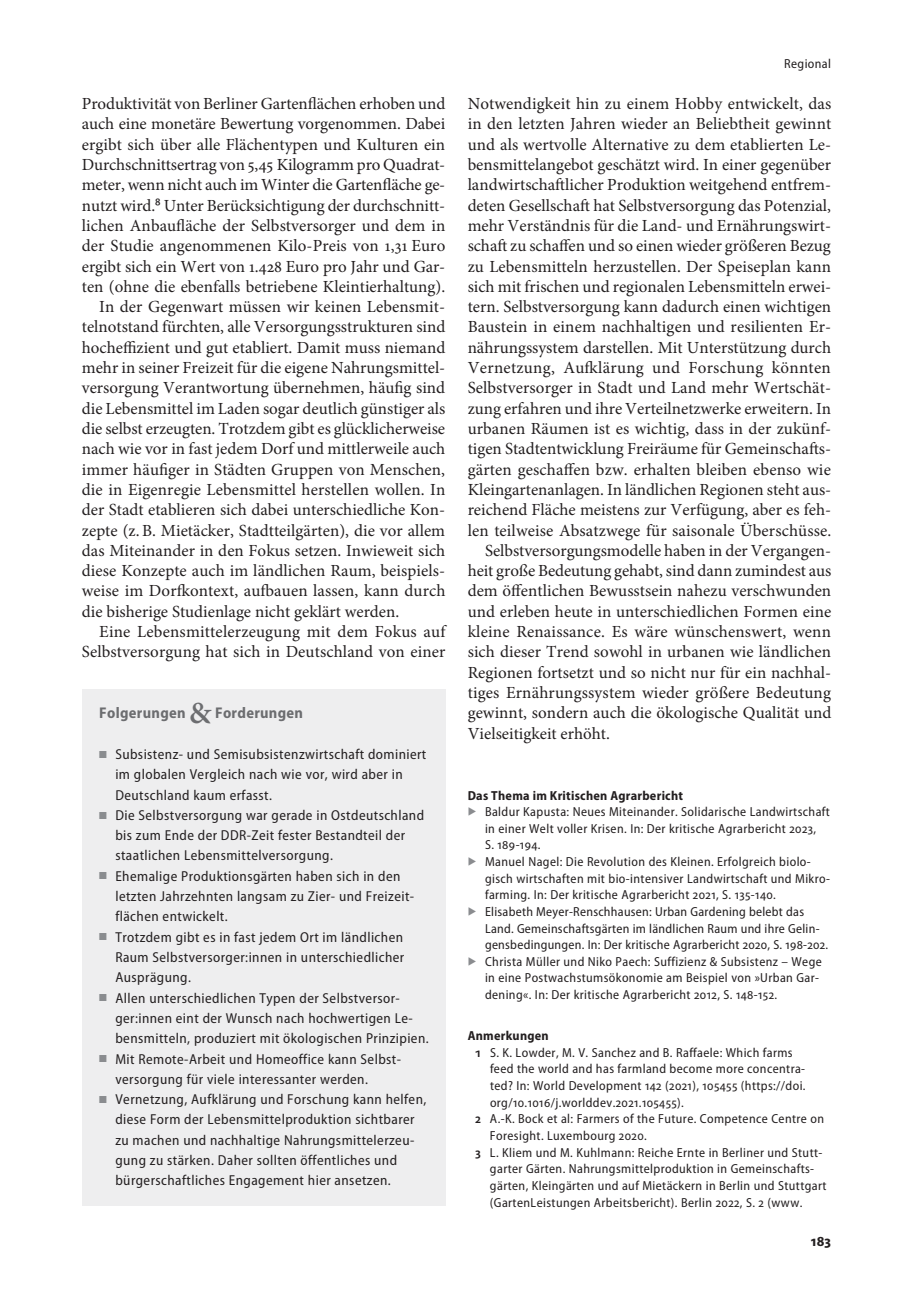
<style>
.page{position:relative;width:918px;height:1315px;background:#fff}
.page>*{position:absolute;margin:0;border:0;box-sizing:border-box;transform-origin:0 0}
.t1{font:16.97px "Minion Pro";color:#231f20}
.t2{font:700 semi-condensed 15.58px "Myriad Pro";letter-spacing:.02em;color:#6c6d70}
.t3{font:700 semi-condensed 14.88px "Myriad Pro";color:#231f20}
.t4{font:semi-condensed 14.35px/20.3px "Myriad Pro";letter-spacing:.03em;color:#231f20}
.t5{font:semi-condensed 13.12px/16.6px "Myriad Pro";letter-spacing:.03em;color:#231f20}
.t6{font:700 semi-condensed 13.12px "Myriad Pro";letter-spacing:.02em;color:#231f20}
.s1{font-family:"Myriad Pro";font-stretch:semi-condensed;font-size:17.5px}
.s2{font-family:"Minion Pro";font-weight:600;font-stretch:normal;font-size:30.8px}
.s3{color:#8a8c8f}
.s4{font-weight:600}
</style>
<div class="page">
<div style="left:82px;top:689px;width:363px;height:516px;background:#eeeeef"></div>
<p class="t1" style="left:82px;top:92px;width:365px">Produktivität von Berliner Gartenflächen erhoben und</p>
<p class="t1" style="left:82px;top:113px;width:365px">auch eine monetäre Bewertung vorgenommen. Dabei</p>
<p class="t1" style="left:82px;top:133px;width:365px">ergibt sich über alle Flächentypen und Kulturen ein</p>
<p class="t1" style="left:82px;top:153px;width:365px">Durchschnittsertrag von 5,45 Kilogramm pro Quadrat-</p>
<p class="t1" style="left:82px;top:173px;width:365px">meter, wenn nicht auch im Winter die Gartenfläche ge-</p>
<p class="t1" style="left:82px;top:194px;width:365px">nutzt wird.<span class="s1">8</span> Unter Berücksichtigung der durchschnitt-</p>
<p class="t1" style="left:82px;top:214px;width:365px">lichen Anbaufläche der Selbstversorger und dem in</p>
<p class="t1" style="left:82px;top:234px;width:365px">der Studie angenommenen Kilo-Preis von 1,31 Euro</p>
<p class="t1" style="left:82px;top:255px;width:365px">ergibt sich ein Wert von 1.428 Euro pro Jahr und Gar-</p>
<p class="t1" style="left:82px;top:275px;width:365px">ten (ohne die ebenfalls betriebene Kleintierhaltung).</p>
<p class="t1" style="left:99px;top:295px;width:348px">In der Gegenwart müssen wir keinen Lebensmit-</p>
<p class="t1" style="left:82px;top:316px;width:365px">telnotstand fürchten, alle Versorgungsstrukturen sind</p>
<p class="t1" style="left:82px;top:336px;width:365px">hocheffizient und gut etabliert. Damit muss niemand</p>
<p class="t1" style="left:82px;top:356px;width:365px">mehr in seiner Freizeit für die eigene Nahrungsmittel-</p>
<p class="t1" style="left:82px;top:376px;width:365px">versorgung Verantwortung übernehmen, häufig sind</p>
<p class="t1" style="left:82px;top:397px;width:365px">die Lebensmittel im Laden sogar deutlich günstiger als</p>
<p class="t1" style="left:82px;top:417px;width:365px">die selbst erzeugten. Trotzdem gibt es glücklicherweise</p>
<p class="t1" style="left:82px;top:437px;width:365px">nach wie vor in fast jedem Dorf und mittlerweile auch</p>
<p class="t1" style="left:82px;top:458px;width:365px">immer häufiger in Städten Gruppen von Menschen,</p>
<p class="t1" style="left:82px;top:478px;width:365px">die in Eigenregie Lebensmittel herstellen wollen. In</p>
<p class="t1" style="left:82px;top:498px;width:365px">der Stadt etablieren sich dabei unterschiedliche Kon-</p>
<p class="t1" style="left:82px;top:519px;width:365px">zepte (z.B. Mietäcker, Stadtteilgärten), die vor allem</p>
<p class="t1" style="left:82px;top:539px;width:365px">das Miteinander in den Fokus setzen. Inwieweit sich</p>
<p class="t1" style="left:82px;top:559px;width:365px">diese Konzepte auch im ländlichen Raum, beispiels-</p>
<p class="t1" style="left:82px;top:579px;width:365px">weise im Dorfkontext, aufbauen lassen, kann durch</p>
<p class="t1" style="left:82px;top:600px;width:319px">die bisherige Studienlage nicht geklärt werden.</p>
<p class="t1" style="left:99px;top:620px;width:348px">Eine Lebensmittelerzeugung mit dem Fokus auf</p>
<p class="t1" style="left:82px;top:640px;width:365px">Selbstversorgung hat sich in Deutschland von einer</p>
<p class="t2" style="left:99px;top:704px;width:205px">Folgerungen <span class="s2">&amp;</span> Forderungen</p>
<p class="t4" style="left:115px;top:744px;width:312px;text-indent:-16px"><span class="s3">■</span> Subsistenz- und Semisubsistenzwirtschaft dominiert im globalen Vergleich nach wie vor, wird aber in<br>Deutschland kaum erfasst.</p>
<p class="t4" style="left:115px;top:805px;width:310px;text-indent:-16px"><span class="s3">■</span> Die Selbstversorgung war gerade in Ostdeutschland bis zum Ende der DDR-Zeit fester Bestandteil der staatlichen Lebensmittelversorgung.</p>
<p class="t4" style="left:115px;top:866px;width:299px;text-indent:-16px"><span class="s3">■</span> Ehemalige Produktionsgärten haben sich in den letzten Jahrzehnten langsam zu Zier- und Freizeit&shy;flächen entwickelt.</p>
<p class="t4" style="left:115px;top:927px;width:290px;text-align:justify;text-indent:-16px"><span class="s3">■</span> Trotzdem gibt es in fast jedem Ort im ländlichen Raum Selbstversorger:innen in unterschiedlicher Ausprägung.</p>
<p class="t4" style="left:115px;top:988px;width:315px;text-indent:-16px"><span class="s3">■</span> Allen unterschiedlichen Typen der Selbstversor&shy;ger:innen eint der Wunsch nach hochwertigen Le&shy;bensmitteln, produziert mit ökologischen Prinzipien.</p>
<p class="t4" style="left:115px;top:1049px;width:286px;text-indent:-16px"><span class="s3">■</span> Mit Remote-Arbeit und Homeoffice kann Selbst&shy;versorgung für viele interessanter werden.</p>
<p class="t4" style="left:115px;top:1089px;width:312px;text-indent:-16px"><span class="s3">■</span> Vernetzung, Aufklärung und Forschung kann helfen, diese Form der Lebensmittelproduktion sichtbarer zu machen und nachhaltige Nahrungsmittelerzeu&shy;gung zu stärken. Daher sollten öffentliches und bürgerschaftliches Engagement hier ansetzen.</p>
<p class="t5" style="left:784px;top:56px;width:48px">Regional</p>
<p class="t1" style="left:468px;top:92px;width:365px">Notwendigkeit hin zu einem Hobby entwickelt, das</p>
<p class="t1" style="left:468px;top:113px;width:365px">in den letzten Jahren wieder an Beliebtheit gewinnt</p>
<p class="t1" style="left:468px;top:133px;width:365px">und als wertvolle Alternative zu dem etablierten Le-</p>
<p class="t1" style="left:468px;top:153px;width:365px">bensmittelangebot geschätzt wird. In einer gegenüber</p>
<p class="t1" style="left:468px;top:173px;width:365px">landwirtschaftlicher Produktion weitgehend entfrem-</p>
<p class="t1" style="left:468px;top:194px;width:365px">deten Gesellschaft hat Selbstversorgung das Potenzial,</p>
<p class="t1" style="left:468px;top:214px;width:365px">mehr Verständnis für die Land- und Ernährungswirt-</p>
<p class="t1" style="left:468px;top:234px;width:365px">schaft zu schaffen und so einen wieder größeren Bezug</p>
<p class="t1" style="left:468px;top:255px;width:365px">zu Lebensmitteln herzustellen. Der Speiseplan kann</p>
<p class="t1" style="left:468px;top:275px;width:365px">sich mit frischen und regionalen Lebensmitteln erwei-</p>
<p class="t1" style="left:468px;top:295px;width:365px">tern. Selbstversorgung kann dadurch einen wichtigen</p>
<p class="t1" style="left:468px;top:316px;width:365px">Baustein in einem nachhaltigen und resilienten Er-</p>
<p class="t1" style="left:468px;top:336px;width:365px">nährungssystem darstellen. Mit Unterstützung durch</p>
<p class="t1" style="left:468px;top:356px;width:365px">Vernetzung, Aufklärung und Forschung könnten</p>
<p class="t1" style="left:468px;top:376px;width:365px">Selbstversorger in Stadt und Land mehr Wertschät-</p>
<p class="t1" style="left:468px;top:397px;width:365px">zung erfahren und ihre Verteilnetzwerke erweitern. In</p>
<p class="t1" style="left:468px;top:417px;width:363px">urbanen Räumen ist es wichtig, dass in der zukünf-</p>
<p class="t1" style="left:468px;top:437px;width:365px">tigen Stadtentwicklung Freiräume für Gemeinschafts-</p>
<p class="t1" style="left:468px;top:458px;width:365px">gärten geschaffen bzw. erhalten bleiben ebenso wie</p>
<p class="t1" style="left:468px;top:478px;width:365px">Kleingartenanlagen. In ländlichen Regionen steht aus-</p>
<p class="t1" style="left:468px;top:498px;width:365px">reichend Fläche meistens zur Verfügung, aber es feh-</p>
<p class="t1" style="left:468px;top:519px;width:365px">len teilweise Absatzwege für saisonale Überschüsse.</p>
<p class="t1" style="left:485px;top:539px;width:348px">Selbstversorgungsmodelle haben in der Vergangen-</p>
<p class="t1" style="left:468px;top:559px;width:365px">heit große Bedeutung gehabt, sind dann zumindest aus</p>
<p class="t1" style="left:468px;top:579px;width:365px">dem öffentlichen Bewusstsein nahezu verschwunden</p>
<p class="t1" style="left:468px;top:600px;width:365px">und erleben heute in unterschiedlichen Formen eine</p>
<p class="t1" style="left:468px;top:620px;width:365px">kleine Renaissance. Es wäre wünschenswert, wenn</p>
<p class="t1" style="left:468px;top:640px;width:365px">sich dieser Trend sowohl in urbanen wie ländlichen</p>
<p class="t1" style="left:468px;top:661px;width:365px">Regionen fortsetzt und so nicht nur für ein nachhal-</p>
<p class="t1" style="left:468px;top:681px;width:365px">tiges Ernährungssystem wieder größere Bedeutung</p>
<p class="t1" style="left:468px;top:701px;width:365px">gewinnt, sondern auch die ökologische Qualität und</p>
<p class="t1" style="left:468px;top:722px;width:144px">Vielseitigkeit erhöht.</p>
<p class="t6" style="left:468px;top:788px;width:217px">Das Thema im Kritischen Agrarbericht</p>
<p class="t5" style="left:485px;top:803px;width:346px">Baldur Kapusta: Neues Miteinander. Solidarische Landwirtschaft in einer Welt voller Krisen. In: Der kritische Agrarbericht 2023,<br>S. 189-194.<br>Manuel Nagel: Die Revolution des Kleinen. Erfolgreich biolo&shy;gisch wirtschaften mit bio-intensiver Landwirtschaft und Mikro&shy;farming. In: Der kritische Agrarbericht 2021, S. 135-140.<br>Elisabeth Meyer-Renschhausen: Urban Gardening belebt das Land. Gemeinschaftsgärten im ländlichen Raum und ihre Gelin&shy;gensbedingungen. In: Der kritische Agrarbericht 2020, S. 198-202.<br>Christa Müller und Niko Paech: Suffizienz &amp; Subsistenz – Wege in eine Postwachstumsökonomie am Beispiel von »Urban Gar&shy;dening«. In: Der kritische Agrarbericht 2012, S. 148-152.</p>
<p class="t6" style="left:468px;top:1028px;width:83px">Anmerkungen</p>
<p class="t5" style="left:475px;top:1044px;width:319px"><span class="s4">1</span> S. K. Lowder, M. V. Sanchez and B. Raffaele: Which farms</p>
<p class="t5" style="left:490px;top:1061px;width:317px">feed the world and has farmland become more concentra-</p>
<p class="t5" style="left:490px;top:1077px;width:317px">ted? In: World Development 142 (2021), 105455 (https://doi.</p>
<p class="t5" style="left:490px;top:1094px;width:195px">org/10.1016/j.worlddev.2021.105455).</p>
<p class="t5" style="left:475px;top:1111px;width:351px"><span class="s4">2</span> A.-K. Bock et al: Farmers of the Future. Competence Centre on</p>
<p class="t5" style="left:490px;top:1127px;width:158px">Foresight. Luxembourg 2020.</p>
<p class="t5" style="left:475px;top:1144px;width:349px"><span class="s4">3</span> L. Kliem und M. Kuhlmann: Reiche Ernte in Berliner und Stutt-</p>
<p class="t5" style="left:490px;top:1161px;width:326px">garter Gärten. Nahrungsmittelproduktion in Gemeinschafts-</p>
<p class="t5" style="left:490px;top:1177px;width:338px">gärten, Kleingärten und auf Mietäckern in Berlin und Stuttgart</p>
<p class="t5" style="left:490px;top:1194px;width:314px">(GartenLeistungen Arbeitsbericht). Berlin 2022, S. 2 (www.</p>
<p class="t3" style="left:811px;top:1233px;width:22px">183</p>
</div>
